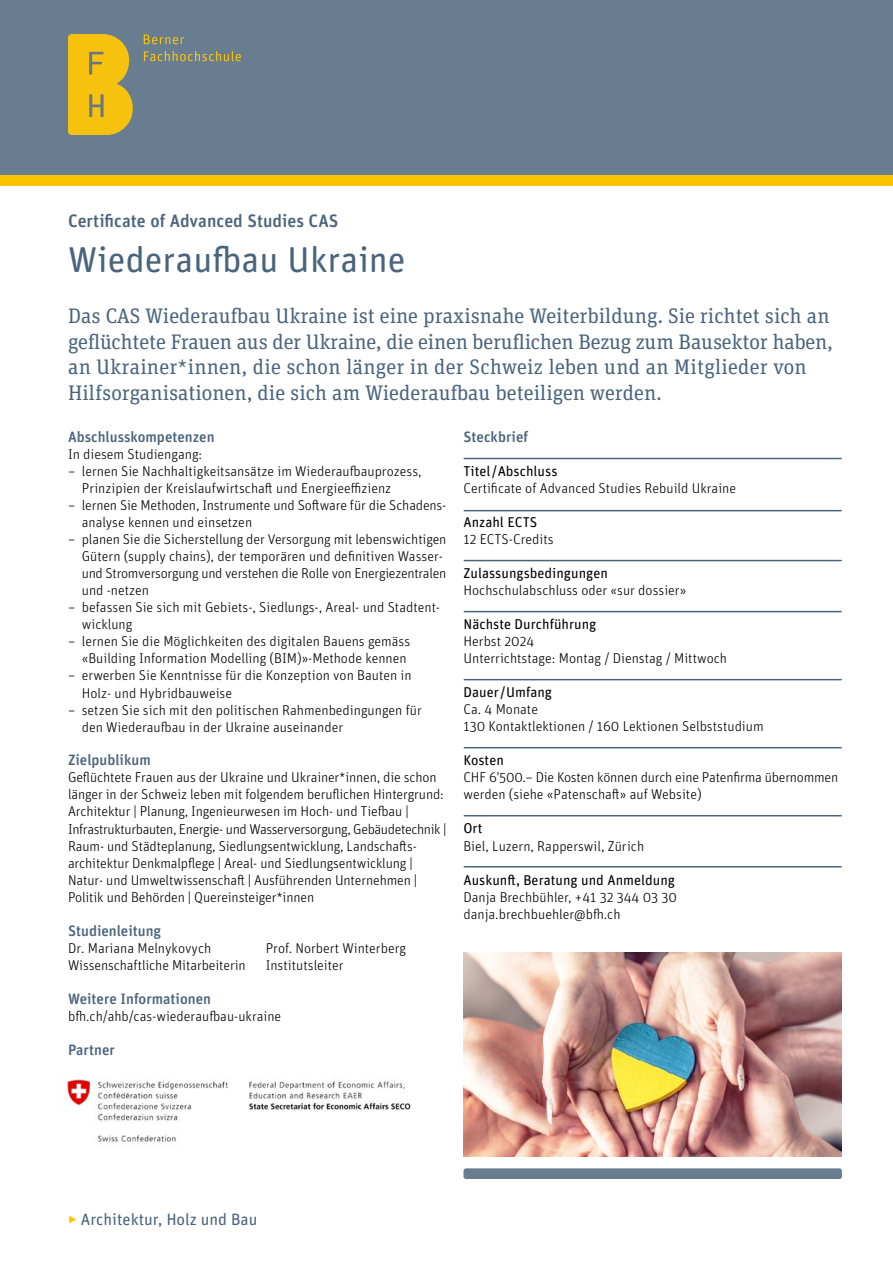
<style>
.page{position:relative;width:893px;height:1263px;background:#fff}
.page>*{position:absolute;margin:0;border:0;box-sizing:border-box;transform-origin:0 0}
.t1{font:36px "Unit Rounded Pro";color:#4b647d}
.t2{font:21px/25.5px "Unit Slab Pro";color:#4b647d}
.t3{font:500 18px "Unit Rounded Pro";color:#4b647d}
.t4{font:16.5px "Unit Rounded Pro";color:#4b647d}
.t5{font:500 15px "Unit Rounded Pro";color:#4b647d}
.t6{font:300 14.25px/17px "Unit Rounded Pro";color:#000}
.t7{font:14.25px "Unit Rounded Pro";color:#000}
.s1{font-weight:300;color:#fac300}
</style>
<div class="page">
<img style="left:463px;top:952px;width:379px;height:205px">
<div style="left:0;top:0;width:893px;height:180px;background:#697d91"></div>
<svg style="left:68px;top:34px;width:65px;height:101px;background:#e1b721"></svg>
<svg style="left:144px;top:35px;width:40px;height:9px"></svg>
<svg style="left:144px;top:51px;width:97px;height:10px"></svg>
<div style="left:463px;top:1168px;width:379px;height:11px;background:#697d91;border-radius:3px"></div>
<div style="left:0;top:175px;width:893px;height:11px;background:#fac300"></div>
<hr style="left:464px;top:458px;width:377px;height:1px;background:#4b647d">
<hr style="left:464px;top:510px;width:377px;height:1px;background:#4b647d">
<hr style="left:464px;top:560px;width:377px;height:1px;background:#4b647d">
<hr style="left:464px;top:611px;width:377px;height:1px;background:#4b647d">
<hr style="left:464px;top:679px;width:377px;height:1px;background:#4b647d">
<hr style="left:464px;top:747px;width:377px;height:1px;background:#4b647d">
<hr style="left:464px;top:815px;width:377px;height:1px;background:#4b647d">
<hr style="left:464px;top:866px;width:377px;height:1px;background:#4b647d">
<img style="left:67px;top:1079px;width:344px;height:63px">
<p class="t3" style="left:68px;top:208px;width:272px">Certificate of Advanced Studies CAS</p>
<h1 class="t1" style="left:68px;top:235px;width:339px">Wiederaufbau Ukraine</h1>
<p class="t2" style="left:68px;top:302px;width:766px">Das CAS Wiederaufbau Ukraine ist eine praxisnahe Weiterbildung. Sie richtet sich an geflüchtete Frauen aus der Ukraine, die einen beruflichen Bezug zum Bausektor haben, an Ukrainer*innen, die schon länger in der Schweiz leben und an Mitglieder von Hilfsorganisationen, die sich am Wiederaufbau beteiligen werden.</p>
<p class="t5" style="left:68px;top:426px;width:148px">Abschlusskompetenzen</p>
<p class="t6" style="left:68px;top:446px;width:136px">In diesem Studiengang:</p>
<p class="t6" style="left:82px;top:463px;width:341px;text-indent:-14px">– lernen Sie Nachhaltigkeitsansätze im Wiederaufbauprozess,<br>Prinzipien der Kreislaufwirtschaft und Energieeffizienz</p>
<p class="t6" style="left:82px;top:497px;width:366px;text-indent:-14px">– lernen Sie Methoden, Instrumente und Software für die Schadens&shy;analyse kennen und einsetzen</p>
<p class="t6" style="left:82px;top:531px;width:366px;text-indent:-14px">– planen Sie die Sicherstellung der Versorgung mit lebenswichtigen Gütern (supply chains), der temporären und definitiven Wasser&shy;und Stromversorgung und verstehen die Rolle von Energiezentralen und -netzen</p>
<p class="t6" style="left:82px;top:599px;width:360px;text-indent:-14px">– befassen Sie sich mit Gebiets-, Siedlungs-, Areal- und Stadtent&shy;wicklung</p>
<p class="t6" style="left:68px;top:633px;width:344px;text-align:right">– lernen Sie die Möglichkeiten des digitalen Bauens gemäss «Building Information Modelling (BIM)»-Methode kennen</p>
<p class="t6" style="left:82px;top:667px;width:331px;text-indent:-14px">– erwerben Sie Kenntnisse für die Konzeption von Bauten in<br>Holz- und Hybridbauweise</p>
<p class="t6" style="left:82px;top:701px;width:342px;text-indent:-14px">– setzen Sie sich mit den politischen Rahmenbedingungen für den Wiederaufbau in der Ukraine auseinander</p>
<p class="t5" style="left:68px;top:750px;width:84px">Zielpublikum</p>
<p class="t6" style="left:68px;top:769px;width:380px">Geflüchtete Frauen aus der Ukraine und Ukrainer*innen, die schon länger in der Schweiz leben mit folgendem beruflichen Hintergrund:<br>Architektur | Planung, Ingenieurwesen im Hoch- und Tiefbau | Infrastrukturbauten, Energie- und Wasserversorgung, Gebäudetechnik | Raum- und Städteplanung, Siedlungsentwicklung, Landschafts&shy;architektur Denkmalpflege | Areal- und Siedlungsentwicklung | Natur- und Umweltwissenschaft | Ausführenden Unternehmen | Politik und Behörden | Quereinsteiger*innen</p>
<p class="t5" style="left:68px;top:920px;width:95px">Studienleitung</p>
<p class="t6" style="left:68px;top:939px;width:179px">Dr. Mariana Melnykovych<br>Wissenschaftliche Mitarbeiterin</p>
<p class="t6" style="left:266px;top:939px;width:142px">Prof. Norbert Winterberg<br>Institutsleiter</p>
<p class="t5" style="left:68px;top:988px;width:144px">Weitere Informationen</p>
<p class="t6" style="left:68px;top:1007px;width:215px">bfh.ch/ahb/cas-wiederaufbau-ukraine</p>
<p class="t5" style="left:68px;top:1039px;width:48px">Partner</p>
<p class="t5" style="left:463px;top:426px;width:66px">Steckbrief</p>
<p class="t7" style="left:463px;top:461px;width:96px">Titel /Abschluss</p>
<p class="t6" style="left:463px;top:480px;width:274px">Certificate of Advanced Studies Rebuild Ukraine</p>
<p class="t7" style="left:463px;top:512px;width:75px">Anzahl ECTS</p>
<p class="t6" style="left:463px;top:531px;width:92px">12 ECTS-Credits</p>
<p class="t7" style="left:463px;top:564px;width:146px">Zulassungsbedingungen</p>
<p class="t6" style="left:463px;top:582px;width:224px">Hochschulabschluss oder «sur dossier»</p>
<p class="t7" style="left:463px;top:615px;width:134px">Nächste Durchführung</p>
<p class="t6" style="left:463px;top:632px;width:265px">Herbst 2024<br>Unterrichtstage: Montag / Dienstag / Mittwoch</p>
<p class="t7" style="left:463px;top:683px;width:90px">Dauer /Umfang</p>
<p class="t6" style="left:463px;top:701px;width:302px">Ca. 4 Monate<br>130 Kontaktlektionen / 160 Lektionen Selbststudium</p>
<p class="t7" style="left:463px;top:751px;width:42px">Kosten</p>
<p class="t6" style="left:463px;top:769px;width:376px">CHF 6'500.– Die Kosten können durch eine Patenfirma übernommen werden (siehe «Patenschaft» auf Website)</p>
<p class="t7" style="left:463px;top:819px;width:21px">Ort</p>
<p class="t6" style="left:463px;top:837px;width:182px">Biel, Luzern, Rapperswil, Zürich</p>
<p class="t7" style="left:463px;top:870px;width:213px">Auskunft, Beratung und Anmeldung</p>
<p class="t6" style="left:463px;top:888px;width:215px">Danja Brechbühler, +41 32 344 03 30 danja.brechbuehler@bfh.ch</p>
<p class="t4" style="left:68px;top:1207px;width:191px"><span class="s1">‣</span> Architektur, Holz und Bau</p>
</div>
